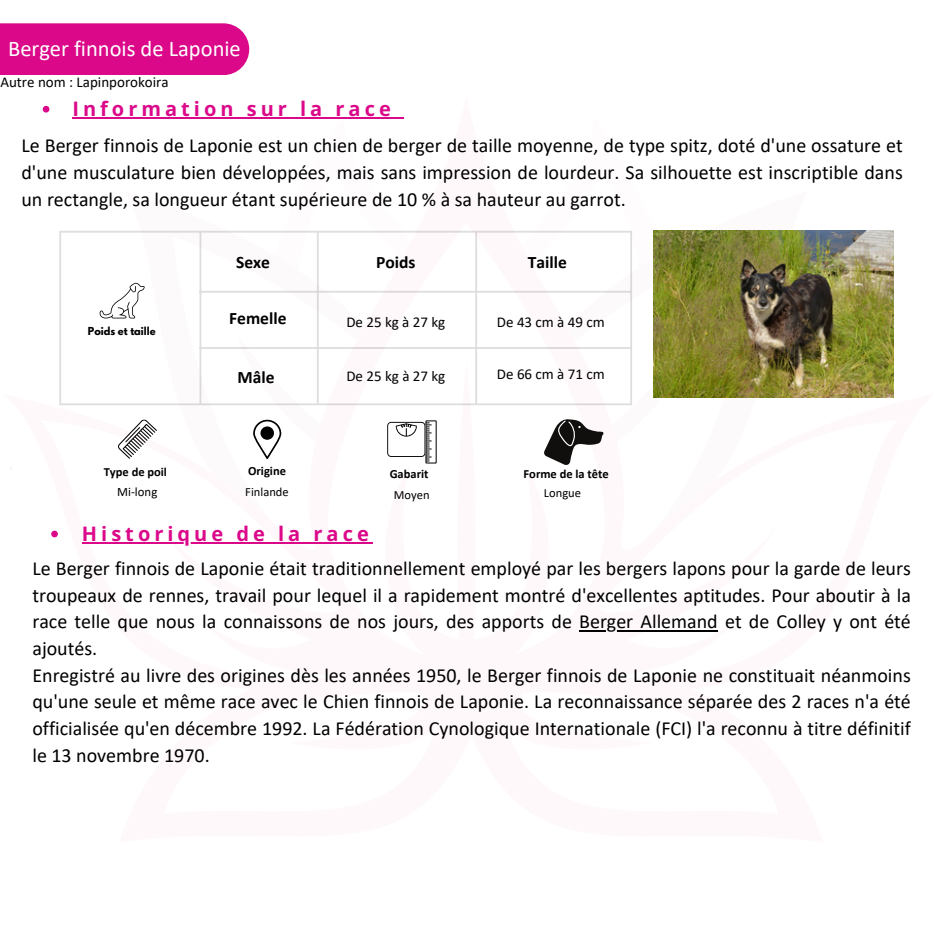
<style>
.page{position:relative;width:938px;height:938px;background:#fff}
.page>*{position:absolute;margin:0;border:0;box-sizing:border-box;transform-origin:0 0}
.t1{font:22.5px "Calibri";color:#fff}
.t2{font:20px/26.8px "Calibri";color:#000;text-align:justify}
.t3{font:700 20px "Open Sans";letter-spacing:.2em;color:#db098a}
.t4{font:700 17.5px "Calibri";color:#000}
.t5{font:15px "Calibri";color:#000}
.t6{font:12.75px "Calibri";color:#000}
.t7{font:700 12.5px "Calibri";color:#000}
.t8{font:12.5px "Calibri";color:#000}
.t9{font:700 9.75px "League Spartan";color:#000}
</style>
<div class="page">
<div style="left:0;top:23px;width:249px;height:52px;background:#db098a"></div>
<hr style="left:59px;top:233px;width:2px;height:170px;background:#000">
<hr style="left:199px;top:233px;width:2px;height:170px;background:#000">
<hr style="left:317px;top:233px;width:2px;height:170px;background:#000">
<hr style="left:475px;top:233px;width:2px;height:170px;background:#000">
<hr style="left:630px;top:233px;width:2px;height:170px;background:#000">
<hr style="left:59px;top:231px;width:573px;height:2px;background:#000">
<hr style="left:199px;top:291px;width:433px;height:2px;background:#000">
<hr style="left:199px;top:347px;width:433px;height:2px;background:#000">
<hr style="left:59px;top:403px;width:573px;height:2px;background:#000">
<svg style="left:100px;top:283px;width:45px;height:35px"></svg>
<svg style="left:118px;top:419px;width:39px;height:40px"></svg>
<svg style="left:237px;top:335px;width:95px;height:124px"></svg>
<div style="left:260px;top:426px;width:14px;height:14px;background:#000;border-radius:50%"></div>
<svg style="left:385px;top:335px;width:310px;height:297px"></svg>
<img style="left:653px;top:231px;width:240px;height:167px">
<svg style="left:43px;top:106px;width:6px;height:6px"></svg>
<hr style="left:72px;top:117px;width:323px;height:2px;background:#db098a">
<svg style="left:271px;top:117px;width:153px;height:164px"></svg>
<svg style="left:51px;top:530px;width:7px;height:7px"></svg>
<hr style="left:82px;top:542px;width:291px;height:2px;background:#db098a">
<hr style="left:579px;top:630px;width:139px;height:1px;background:#000">
<h6 class="t1" style="left:8px;top:39px;width:234px">Berger finnois de Laponie</h6>
<p class="t5" style="left:0;top:76px;width:170px">Autre nom : Lapinporokoira</p>
<h5 class="t3" style="left:72px;top:94px;width:320px">Information sur la race</h5>
<h6 class="t2" style="left:21px;top:134px;width:882px">Le Berger finnois de Laponie est un chien de berger de taille moyenne, de type spitz, doté d'une ossature et d'une musculature bien développées, mais sans impression de lourdeur. Sa silhouette est inscriptible dans un rectangle, sa longueur étant supérieure de 10 % à sa hauteur au garrot.</h6>
<h1 class="t9" style="left:88px;top:326px;width:69px">Poids et taille</h1>
<h4 class="t4" style="left:236px;top:255px;width:35px">Sexe</h4>
<h3 class="t4" style="left:376px;top:255px;width:41px">Poids</h3>
<p class="t4" style="left:528px;top:255px;width:40px">Taille</p>
<p class="t4" style="left:229px;top:311px;width:59px">Femelle</p>
<p class="t5" style="left:346px;top:315px;width:100px">De 25 kg à 27 kg</p>
<h3 class="t5" style="left:497px;top:315px;width:109px">De 43 cm à 49 cm</h3>
<h2 class="t4" style="left:237px;top:369px;width:39px">Mâle</h2>
<h3 class="t5" style="left:346px;top:369px;width:100px">De 25 kg à 27 kg</h3>
<h3 class="t5" style="left:497px;top:368px;width:109px">De 66 cm à 71 cm</h3>
<h4 class="t7" style="left:104px;top:466px;width:65px">Type de poil</h4>
<h4 class="t7" style="left:248px;top:466px;width:39px">Origine</h4>
<p class="t7" style="left:389px;top:468px;width:40px">Gabarit</p>
<h4 class="t7" style="left:523px;top:468px;width:87px">Forme de la tête</h4>
<h3 class="t6" style="left:117px;top:486px;width:42px">Mi-long</h3>
<h4 class="t8" style="left:245px;top:486px;width:45px">Finlande</h4>
<p class="t8" style="left:394px;top:490px;width:37px">Moyen</p>
<p class="t8" style="left:544px;top:488px;width:39px">Longue</p>
<h5 class="t3" style="left:82px;top:519px;width:288px">Historique de la race</h5>
<p class="t2" style="left:32px;top:556px;width:880px">Le Berger finnois de Laponie était traditionnellement employé par les bergers lapons pour la garde de leurs troupeaux de rennes, travail pour lequel il a rapidement montré d'excellentes aptitudes. Pour aboutir à la race telle que nous la connaissons de nos jours, des apports de Berger Allemand et de Colley y ont été</p>
<h5 class="t2" style="left:32px;top:636px;width:880px;text-align:left">ajoutés.<br>Enregistré au livre des origines dès les années 1950, le Berger finnois de Laponie ne constituait néanmoins qu'une seule et même race avec le Chien finnois de Laponie. La reconnaissance séparée des 2 races n'a été officialisée qu'en décembre 1992. La Fédération Cynologique Internationale (FCI) l'a reconnu à titre définitif le 13 novembre 1970.</h5>
</div>
